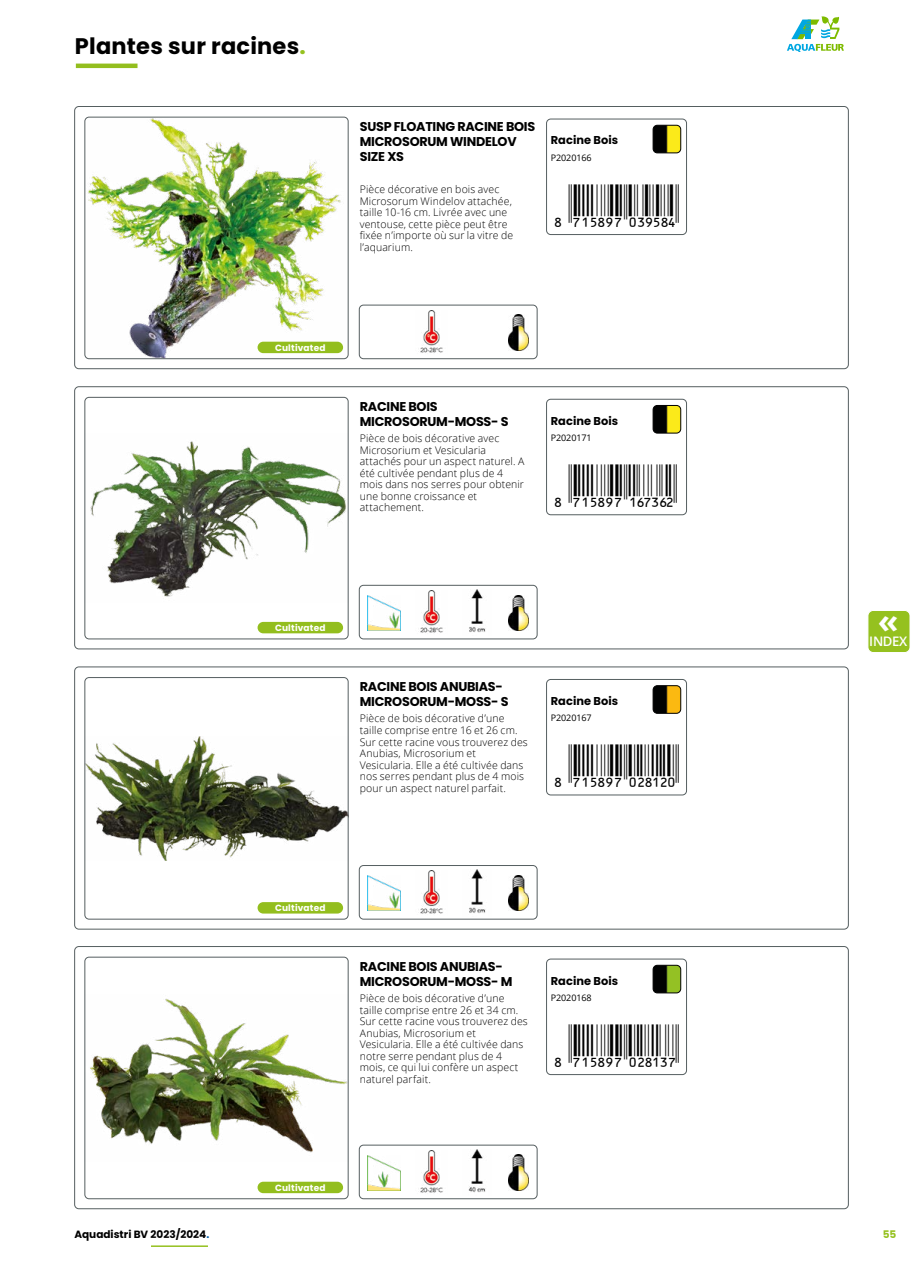
<style>
.page{position:relative;width:923px;height:1263px;background:#fff}
.page>*{position:absolute;margin:0;border:0;box-sizing:border-box;transform-origin:0 0}
.t1{font:42.75px "Ean Bwr P36 Tt";letter-spacing:.01em;color:#000}
.t2{font:700 33.75px "Open Sans";color:#fff}
.t3{font:700 22.5px "Poppins";letter-spacing:.01em;color:#000}
.t4{font:600 13.2px "Open Sans";letter-spacing:-.025em;color:#fff}
.t5{font:700 12.75px/15px "Poppins";letter-spacing:-.02em;color:#000}
.t6{font:700 11.4px "Poppins";letter-spacing:.005em;color:#000}
.t7{font:300 10.5px/11.6px "Open Sans";letter-spacing:.01em;color:#000}
.t8{font:700 10.5px "Poppins";color:#000}
.t9{font:700 10.5px "Poppins";color:#95c11f}
.t10{font:700 9px "Poppins";letter-spacing:.02em;color:#fff}
.t11{font:9px "Open Sans";letter-spacing:-.01em;color:#000}
.s1{color:#95c11f}
.s2{color:#005da9}
</style>
<div class="page">
<svg style="left:787px;top:17px;width:57px;height:34px"></svg>
<hr style="left:151px;top:1245px;width:57px;height:2px;background:#95c11f">
<div style="left:74px;top:386px;width:774px;height:263px;border:1px solid #555e60;border-radius:4px"></div>
<img style="left:90px;top:441px;width:256px;height:156px">
<div style="left:85px;top:397px;width:263px;height:242px;border:1px solid #555e60;border-radius:4px"></div>
<div style="left:546px;top:399px;width:140px;height:116px;border:1px solid #555e60;border-radius:4px"></div>
<div style="left:359px;top:585px;width:178px;height:54px;border:1px solid #555e60;border-radius:4px"></div>
<img style="left:508px;top:595px;width:20px;height:35px">
<img style="left:469px;top:590px;width:17px;height:42px">
<img style="left:420px;top:590px;width:23px;height:43px">
<img style="left:368px;top:595px;width:33px;height:35px">
<img style="left:653px;top:405px;width:28px;height:28px">
<div style="left:653px;top:405px;width:28px;height:28px;border:1px solid #000;border-radius:4px"></div>
<div style="left:257px;top:622px;width:86px;height:11px;background:#93be1e;border-radius:6px"></div>
<div style="left:74px;top:106px;width:774px;height:263px;border:1px solid #555e60;border-radius:4px"></div>
<img style="left:86px;top:117px;width:261px;height:242px">
<div style="left:85px;top:117px;width:263px;height:242px;border:1px solid #555e60;border-radius:4px"></div>
<div style="left:546px;top:119px;width:140px;height:116px;border:1px solid #555e60;border-radius:4px"></div>
<div style="left:359px;top:305px;width:178px;height:54px;border:1px solid #555e60;border-radius:4px"></div>
<img style="left:508px;top:315px;width:20px;height:35px">
<img style="left:420px;top:310px;width:23px;height:43px">
<img style="left:653px;top:125px;width:28px;height:28px">
<div style="left:653px;top:125px;width:28px;height:28px;border:1px solid #000;border-radius:4px"></div>
<div style="left:257px;top:342px;width:86px;height:11px;background:#93be1e;border-radius:6px"></div>
<div style="left:74px;top:667px;width:774px;height:262px;border:1px solid #555e60;border-radius:4px"></div>
<img style="left:87px;top:736px;width:259px;height:124px">
<div style="left:85px;top:677px;width:263px;height:242px;border:1px solid #555e60;border-radius:4px"></div>
<div style="left:546px;top:679px;width:140px;height:116px;border:1px solid #555e60;border-radius:4px"></div>
<div style="left:359px;top:865px;width:178px;height:54px;border:1px solid #555e60;border-radius:4px"></div>
<img style="left:508px;top:875px;width:20px;height:36px">
<img style="left:469px;top:870px;width:17px;height:43px">
<img style="left:420px;top:871px;width:23px;height:43px">
<img style="left:368px;top:875px;width:33px;height:35px">
<img style="left:653px;top:686px;width:28px;height:27px">
<div style="left:653px;top:685px;width:28px;height:28px;border:1px solid #000;border-radius:4px"></div>
<div style="left:257px;top:902px;width:86px;height:11px;background:#93be1e;border-radius:6px"></div>
<div style="left:74px;top:946px;width:774px;height:263px;border:1px solid #555e60;border-radius:4px"></div>
<img style="left:90px;top:998px;width:256px;height:155px">
<div style="left:85px;top:957px;width:263px;height:242px;border:1px solid #555e60;border-radius:4px"></div>
<div style="left:546px;top:959px;width:140px;height:116px;border:1px solid #555e60;border-radius:4px"></div>
<div style="left:359px;top:1145px;width:178px;height:54px;border:1px solid #555e60;border-radius:4px"></div>
<img style="left:508px;top:1155px;width:20px;height:35px">
<img style="left:468px;top:1149px;width:18px;height:44px">
<img style="left:420px;top:1150px;width:23px;height:43px">
<img style="left:368px;top:1155px;width:33px;height:35px">
<img style="left:653px;top:965px;width:28px;height:28px">
<div style="left:653px;top:965px;width:28px;height:28px;border:1px solid #000;border-radius:4px"></div>
<div style="left:257px;top:1182px;width:86px;height:11px;background:#93be1e;border-radius:6px"></div>
<hr style="left:76px;top:64px;width:61px;height:4px;background:#93be1e">
<div style="left:868px;top:610px;width:42px;height:42px;background:#95c11f;border-radius:5px"></div>
<div style="left:867px;top:610px;width:43px;height:43px;border:1px solid #fff;border-radius:5px"></div>
<h3 class="t3" style="left:75px;top:33px;width:232px">Plantes sur racines<span class="s1">.</span></h3>
<p class="t5" style="left:360px;top:119px;width:177px">SUSP FLOATING RACINE BOIS<br>MICROSORUM WINDELOV<br>SIZE XS</p>
<p class="t7" style="left:360px;top:183px;width:155px">Pièce décorative en bois avec<br>Microsorum Windelov attachée, taille 10-16 cm. Livrée avec une ventouse, cette pièce peut être fixée n’importe où sur la vitre de l’aquarium.</p>
<p class="t6" style="left:551px;top:134px;width:69px">Racine Bois</p>
<p class="t11" style="left:551px;top:151px;width:42px">P2020166</p>
<h1 class="t1" style="left:542px;top:184px;width:138px">+!7B5IJ7-ADJFIE!</h1>
<p class="t10" style="left:275px;top:342px;width:52px">Cultivated</p>
<p class="t5" style="left:360px;top:399px;width:150px">RACINE BOIS<br>MICROSORUM-MOSS- S</p>
<p class="t7" style="left:360px;top:432px;width:166px">Pièce de bois décorative avec<br>Microsorium et Vesicularia attachés pour un aspect naturel. A été cultivée pendant plus de 4 mois dans nos serres pour obtenir une bonne croissance et attachement.</p>
<p class="t6" style="left:551px;top:414px;width:69px">Racine Bois</p>
<p class="t11" style="left:551px;top:431px;width:42px">P2020171</p>
<h1 class="t1" style="left:542px;top:464px;width:136px">+!7B5IJ7-BGHDGC!</h1>
<p class="t10" style="left:275px;top:622px;width:52px">Cultivated</p>
<p class="t5" style="left:360px;top:679px;width:150px">RACINE BOIS ANUBIAS-<br>MICROSORUM-MOSS- S</p>
<p class="t7" style="left:360px;top:712px;width:170px">Pièce de bois décorative d’une taille comprise entre 16 et 26 cm.<br>Sur cette racine vous trouverez des<br>Anubias, Microsorium et<br>Vesicularia. Elle a été cultivée dans nos serres pendant plus de 4 mois pour un aspect naturel parfait.</p>
<p class="t6" style="left:551px;top:694px;width:69px">Racine Bois</p>
<p class="t11" style="left:551px;top:712px;width:42px">P2020167</p>
<h1 class="t1" style="left:542px;top:745px;width:138px">+!7B5IJ7-ACIBCA!</h1>
<p class="t10" style="left:275px;top:902px;width:52px">Cultivated</p>
<p class="t5" style="left:360px;top:959px;width:154px">RACINE BOIS ANUBIAS-<br>MICROSORUM-MOSS- M</p>
<p class="t7" style="left:360px;top:992px;width:170px">Pièce de bois décorative d’une taille comprise entre 26 et 34 cm.<br>Sur cette racine vous trouverez des<br>Anubias, Microsorium et<br>Vesicularia. Elle a été cultivée dans notre serre pendant plus de 4 mois, ce qui lui confère un aspect naturel parfait.</p>
<p class="t6" style="left:551px;top:974px;width:69px">Racine Bois</p>
<p class="t11" style="left:551px;top:991px;width:42px">P2020168</p>
<h1 class="t1" style="left:542px;top:1024px;width:138px">+!7B5IJ7-ACIBDH!</h1>
<p class="t10" style="left:275px;top:1182px;width:52px">Cultivated</p>
<h2 class="t2" style="left:878px;top:597px;width:22px">«</h2>
<p class="t4" style="left:869px;top:632px;width:40px">INDEX</p>
<p class="t8" style="left:74px;top:1228px;width:136px">Aquadistri BV 2023/2024<span class="s2">.</span></p>
<p class="t9" style="left:882px;top:1228px;width:15px">55</p>
</div>
